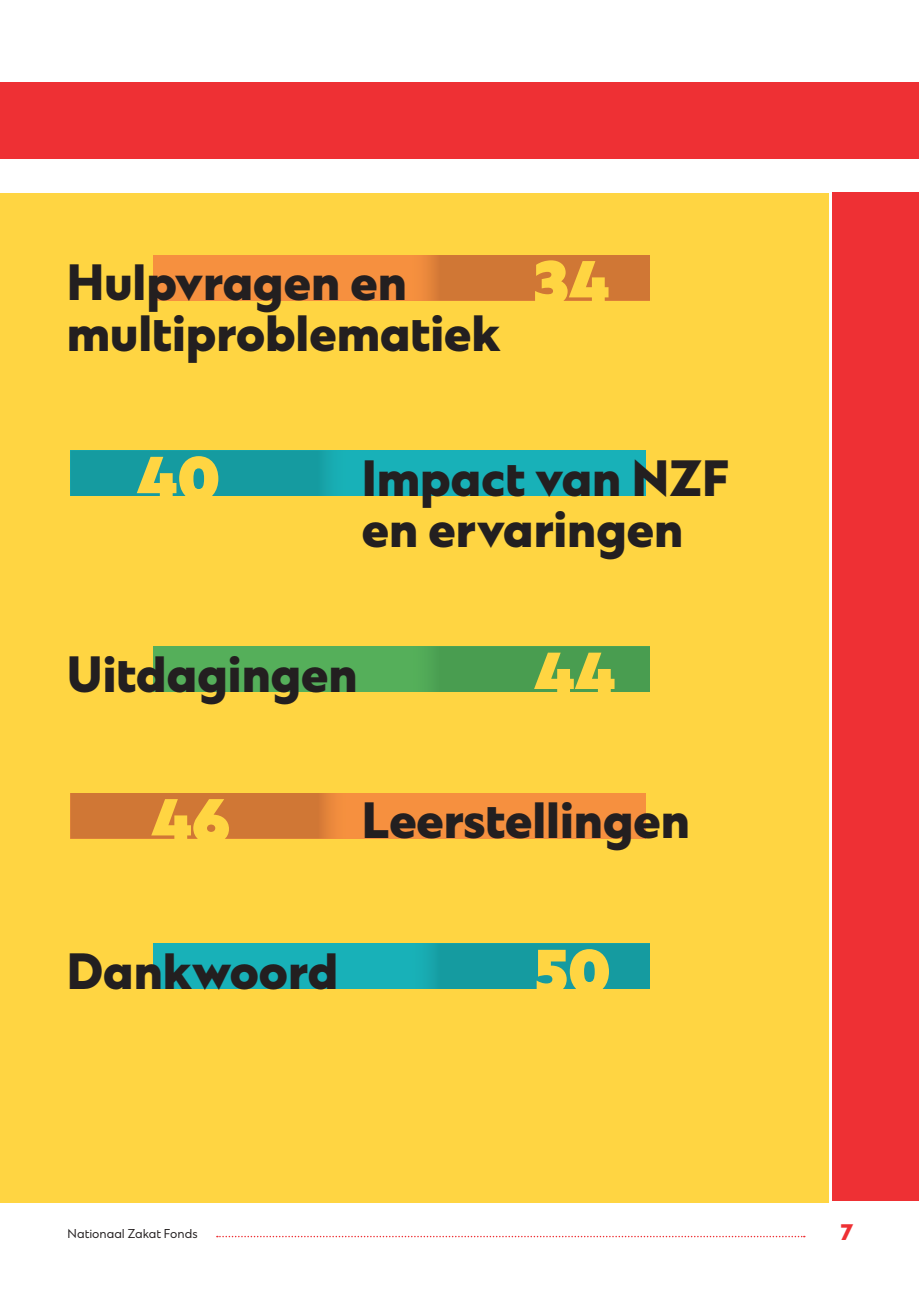
<style>
.page{position:relative;width:919px;height:1289px;background:#fff}
.page>*{position:absolute;margin:0;border:0;box-sizing:border-box;transform-origin:0 0}
.t1{font:900 58.35px "Ekster";color:#ffd542}
.t2{font:800 47.55px/51px "Ekster";color:#231f20}
.t3{font:800 21px "Ekster";color:#ee3034}
.t4{font:12px "Ekster";color:#231f20}
</style>
<div class="page">
<svg style="left:217px;top:1235px;width:587px;height:2px"></svg>
<div style="left:0;top:193px;width:828px;height:1009px;background:#ffd542"></div>
<div style="left:832px;top:193px;width:86px;height:1007px;background:#ee3034"></div>
<div style="left:153px;top:646px;width:496px;height:45px;background:linear-gradient(to right,#59b45d,#479a4e)"></div>
<div style="left:153px;top:943px;width:496px;height:45px;background:linear-gradient(to right,#19b8bf,#15979c)"></div>
<svg style="left:153px;top:255px;width:496px;height:45px;background:#e5843a"></svg>
<div style="left:71px;top:451px;width:574px;height:45px;background:linear-gradient(to right,#14979b,#19b7bf)"></div>
<svg style="left:71px;top:793px;width:574px;height:45px;background:#e4843a"></svg>
<div style="left:0;top:82px;width:918px;height:77px;background:#ee3034"></div>
<p class="t2" style="left:67px;top:259px;width:435px">Hulpvragen en multiproblematiek</p>
<p class="t1" style="left:534px;top:245px;width:77px">34</p>
<p class="t1" style="left:137px;top:441px;width:85px">40</p>
<p class="t2" style="left:362px;top:455px;width:369px">Impact van NZF en ervaringen</p>
<p class="t2" style="left:67px;top:650px;width:292px">Uitdagingen</p>
<p class="t1" style="left:534px;top:637px;width:83px">44</p>
<p class="t1" style="left:151px;top:783px;width:80px">46</p>
<p class="t2" style="left:362px;top:797px;width:329px">Leerstellingen</p>
<p class="t2" style="left:67px;top:947px;width:273px">Dankwoord</p>
<p class="t1" style="left:534px;top:934px;width:78px">50</p>
<p class="t4" style="left:68px;top:1226px;width:131px">Nationaal Zakat Fonds</p>
<p class="t3" style="left:840px;top:1219px;width:14px">7</p>
</div>
